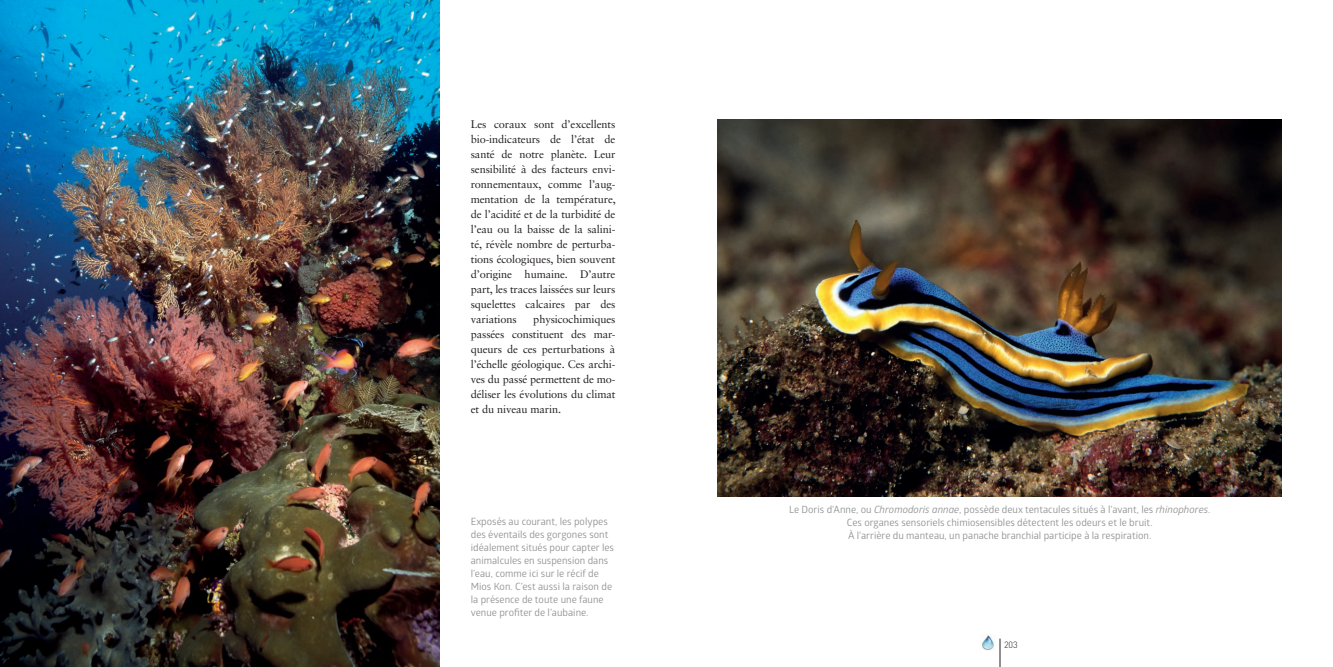
<style>
.page{position:relative;width:1333px;height:667px;background:#fff}
.page>*{position:absolute;margin:0;border:0;box-sizing:border-box;transform-origin:0 0}
.t1{font:11px/15px "Sabon LT Std";letter-spacing:-.01em;color:#231f20;text-align:justify}
.t2{font:10px/13px "Glober";color:#919293}
.t3{font:300 9px "DIN Pro";color:#231f20}
.s1{font-style:italic}
</style>
<div class="page">
<svg style="left:999px;top:638px;width:1px;height:28px"></svg>
<img style="left:982px;top:634px;width:12px;height:16px">
<img style="left:0;top:0;width:439px;height:666px">
<img style="left:717px;top:119px;width:564px;height:377px">
<p class="t1" style="left:471px;top:116px;width:146px">Les coraux sont d’excellents bio-indicateurs de l’état de santé de notre planète. Leur sensibilité à des facteurs envi&shy;ronnementaux, comme l’aug&shy;mentation de la température, de l’acidité et de la turbidité de l’eau ou la baisse de la salini&shy;té, révèle nombre de perturba&shy;tions écologiques, bien souvent d’origine humaine. D’autre part, les traces laissées sur leurs squelettes calcaires par des variations</p>
<p class="t1" style="left:471px;top:311px;width:146px;text-indent:62px">physicochimiques passées constituent des mar&shy;queurs de ces perturbations à l’échelle géologique. Ces archi&shy;ves du passé permettent de mo&shy;déliser les évolutions du climat et du niveau marin.</p>
<p class="t2" style="left:471px;top:514px;width:145px">Exposés au courant, les polypes des éventails des gorgones sont idéalement situés pour capter les animalcules en suspension dans l’eau, comme ici sur le récif de<br>Mios Kon. C’est aussi la raison de la présence de toute une faune venue profiter de l’aubaine.</p>
<p class="t2" style="left:789px;top:502px;width:423px;text-align:center">Le Doris d’Anne, ou <span class="s1">Chromodoris annae</span>, possède deux tentacules situés à l’avant, les <span class="s1">rhinophores</span>.<br>Ces organes sensoriels chimiosensibles détectent les odeurs et le bruit.<br>À l’arrière du manteau, un panache branchial participe à la respiration.</p>
<p class="t3" style="left:1003px;top:637px;width:15px">203</p>
</div>
